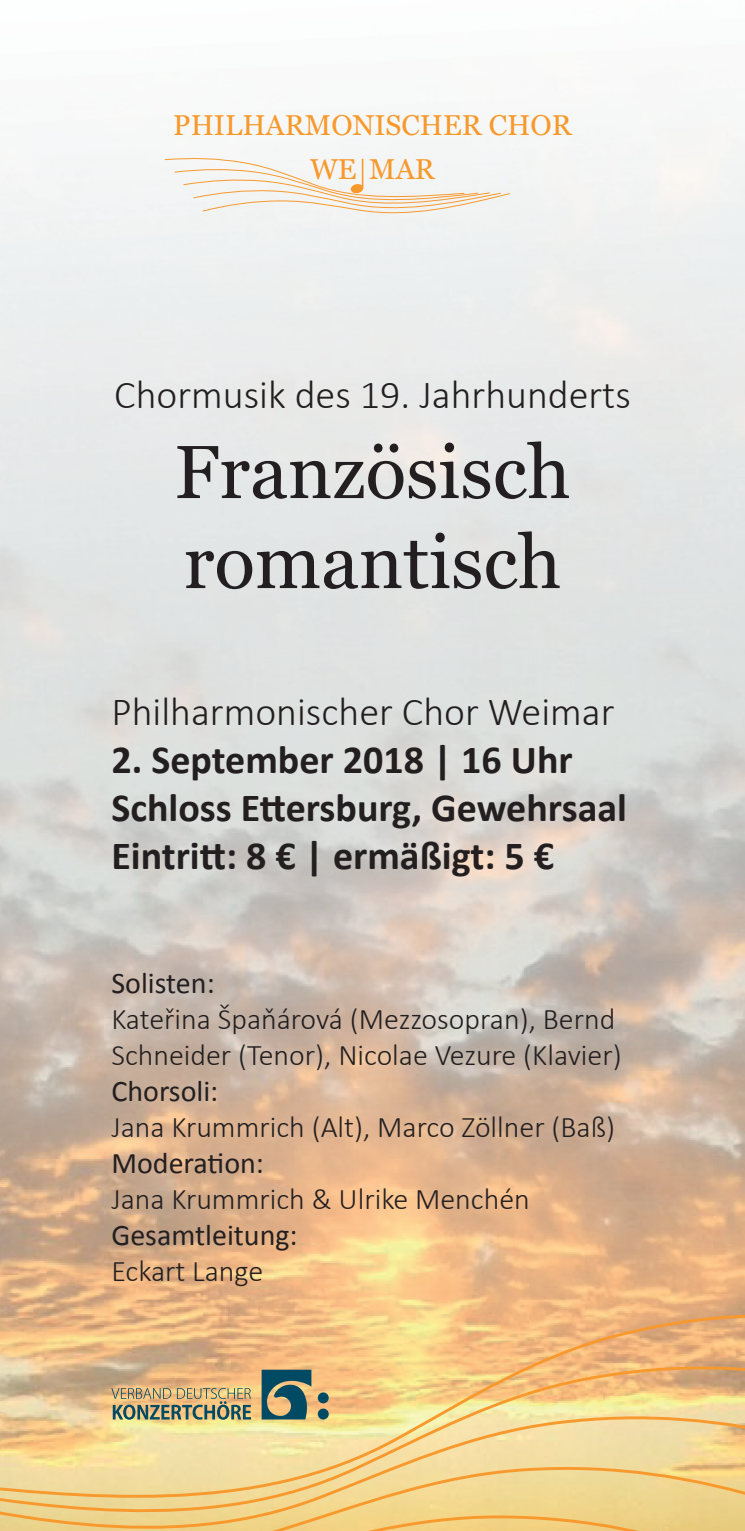
<style>
.page{position:relative;width:745px;height:1531px;background:#fff}
.page>*{position:absolute;margin:0;border:0;box-sizing:border-box;transform-origin:0 0}
.t1{font:75px/90px "Georgia";color:#231f20}
.t2{font:700 40px/48px "Calibri";color:#231f20}
.t3{font:300 40px "Calibri";color:#231f20}
.t4{font:300 30px/36px "Calibri";color:#231f20}
.t5{font:30px "Calibri";color:#231f20}
.t6{font:28.5px/43.8px "Georgia";color:#f8992c;text-align:center}
</style>
<div class="page">
<svg style="left:164px;top:158px;width:346px;height:58px"></svg>
<svg style="left:0;top:1311px;width:744px;height:220px;background:#efcb8a"></svg>
<svg style="left:261px;top:1369px;width:67px;height:50px;background:#6d7f6f"></svg>
<svg style="left:111px;top:1388px;width:140px;height:31px;background:#aa9e78"></svg>
<p class="t6" style="left:173px;top:104px;width:399px">PHILHARMONISCHER CHOR<br>WE MAR</p>
<h2 class="t3" style="left:114px;top:370px;width:518px">Chormusik des 19. Jahrhunderts</h2>
<h1 class="t1" style="left:174px;top:429px;width:397px">Französisch romantisch</h1>
<h2 class="t3" style="left:111px;top:687px;width:504px">Philharmonischer Chor Weimar</h2>
<h2 class="t2" style="left:111px;top:736px;width:517px">2. September 2018 | 16 Uhr<br>Schloss Ettersburg, Gewehrsaal<br>Eintritt: 8 € | ermäßigt: 5 €</h2>
<p class="t5" style="left:111px;top:964px;width:105px">Solisten:</p>
<p class="t4" style="left:111px;top:1001px;width:511px">Kateřina Špaňárová (Mezzosopran), Bernd<br>Schneider (Tenor), Nicolae Vezure (Klavier)</p>
<p class="t5" style="left:111px;top:1072px;width:108px">Chorsoli:</p>
<p class="t4" style="left:111px;top:1109px;width:505px">Jana Krummrich (Alt), Marco Zöllner (Baß)</p>
<p class="t5" style="left:111px;top:1144px;width:154px">Moderation:</p>
<p class="t4" style="left:111px;top:1181px;width:419px">Jana Krummrich &amp; Ulrike Menchén</p>
<p class="t5" style="left:111px;top:1216px;width:188px">Gesamtleitung:</p>
<p class="t4" style="left:111px;top:1253px;width:153px">Eckart Lange</p>
</div>
